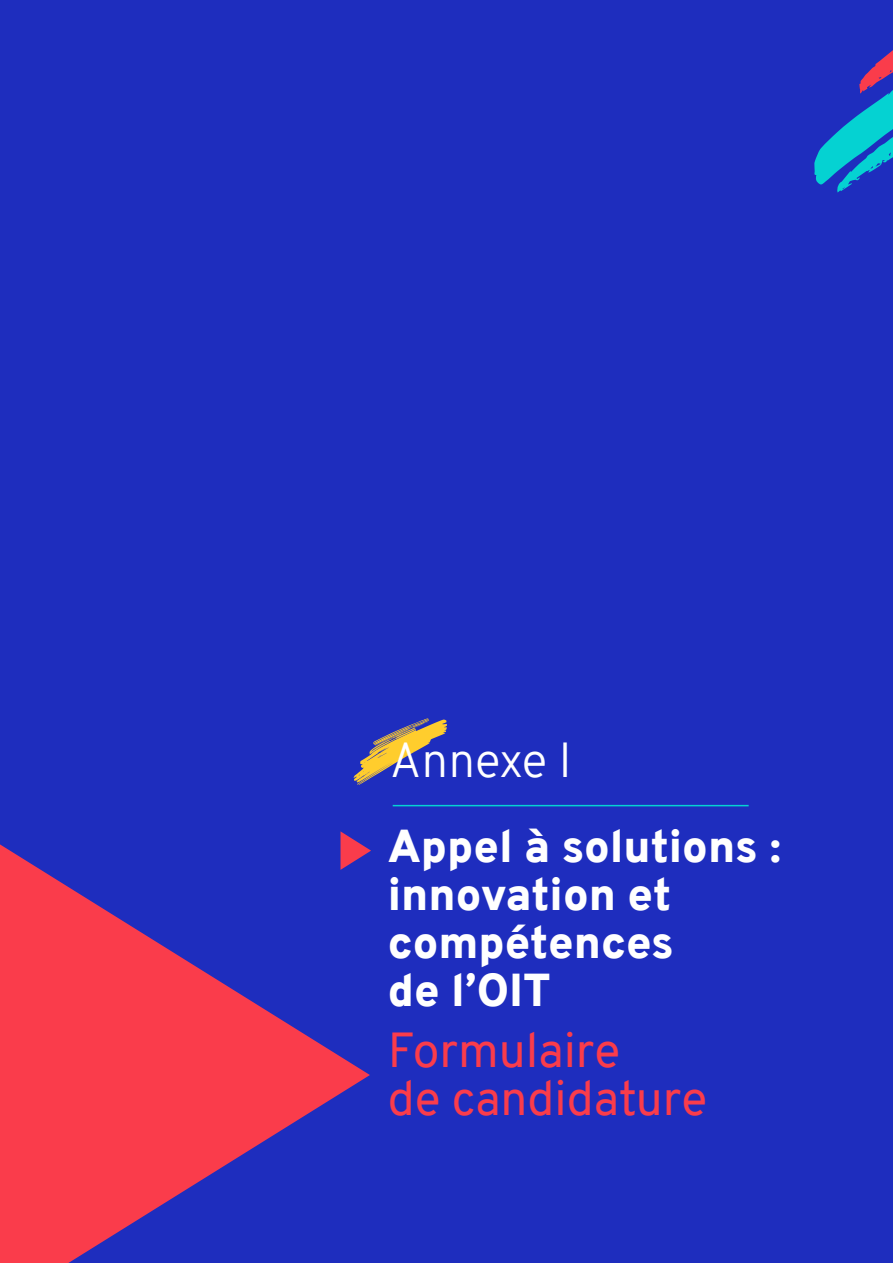
<style>
.page{position:relative;width:893px;height:1263px;background:#1e2dbe}
.page>*{position:absolute;margin:0;border:0;box-sizing:border-box;transform-origin:0 0}
.t1{font:48px/48px "Overpass";color:#fa3c4b}
.t2{font:300 48px "Overpass";color:#fff}
.t3{font:900 45px/48px "Overpass";color:#fff}
</style>
<div class="page">
<svg style="left:0;top:844px;width:370px;height:419px;fill:#fa3c4b"></svg>
<svg style="left:340px;top:831px;width:31px;height:39px"></svg>
<svg style="left:354px;top:718px;width:93px;height:67px"></svg>
<hr style="left:393px;top:805px;width:356px;height:1px;background:#05d2d2">
<svg style="left:814px;top:50px;width:79px;height:143px"></svg>
<p class="t2" style="left:390px;top:725px;width:184px">Annexe I</p>
<p class="t3" style="left:388px;top:822px;width:395px">Appel à solutions : innovation et compétences<br>de l’OIT</p>
<p class="t1" style="left:388px;top:1027px;width:321px">Formulaire<br>de candidature</p>
</div>
